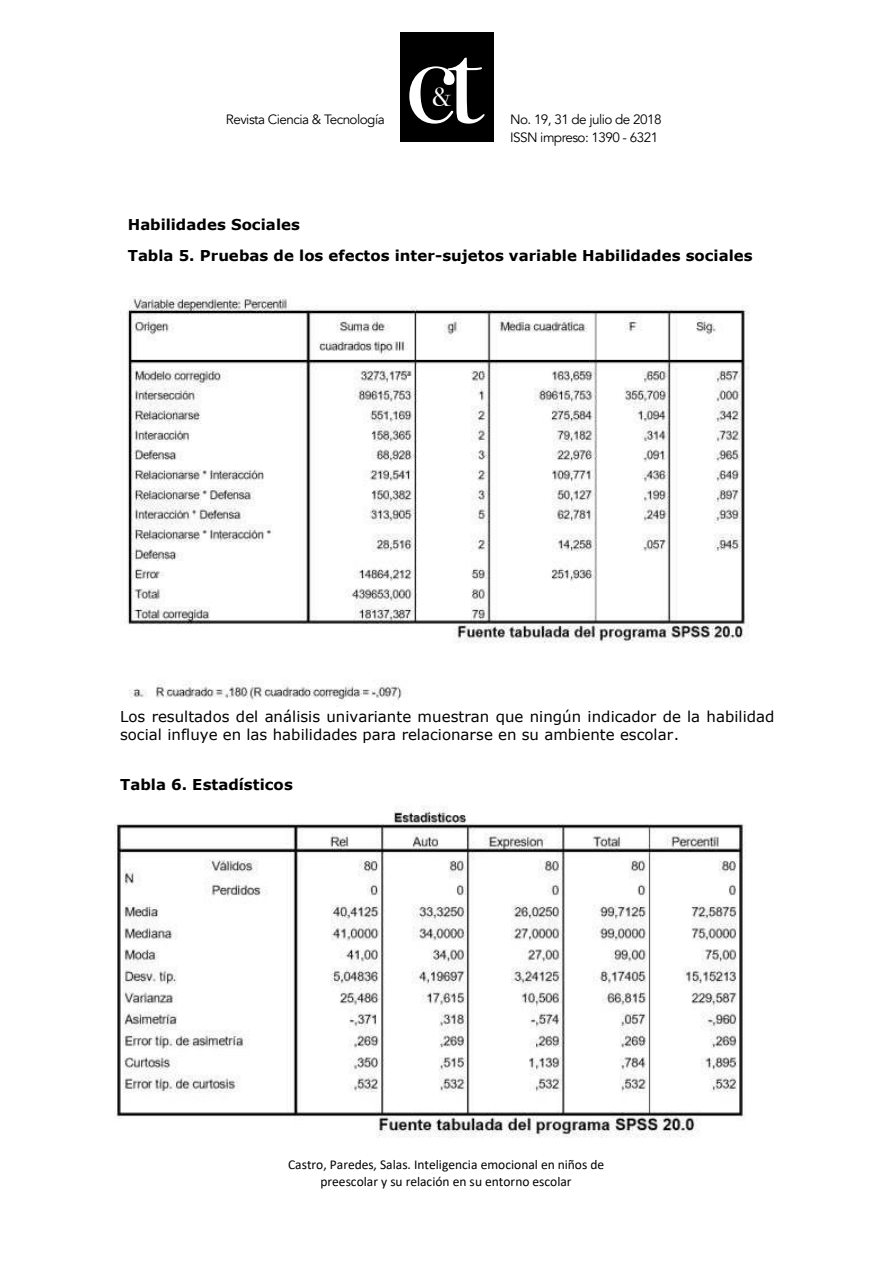
<style>
.page{position:relative;width:894px;height:1264px;background:#fff}
.page>*{position:absolute;margin:0;border:0;box-sizing:border-box;transform-origin:0 0}
.t1{font:26.4px "Bodoni Svty Two OSITCTT";color:#fff}
.t2{font:15px/18.3px "Verdana";color:#000}
.t3{font:700 15px/31.8px "Verdana";color:#000}
.t4{font:13.5px/16.5px "Calibri";color:#000;text-align:center}
.t5{font:13.5px "Avenir";letter-spacing:-.04em;color:#000001}
</style>
<div class="page">
<img style="left:127px;top:296px;width:622px;height:405px">
<img style="left:116px;top:806px;width:628px;height:331px">
<div style="left:400px;top:33px;width:93px;height:109px;background:#000001"></div>
<svg style="left:409px;top:58px;width:75px;height:66px"></svg>
<p class="t5" style="left:226px;top:111px;width:160px">Revista Ciencia &amp; Tecnología</p>
<h1 class="t1" style="left:432px;top:81px;width:21px">&amp;</h1>
<p class="t5" style="left:510px;top:111px;width:153px">No. 19, 31 de julio de 2018</p>
<p class="t5" style="left:510px;top:129px;width:149px">ISSN impreso: 1390 - 6321</p>
<p class="t3" style="left:128px;top:208px;width:626px">Habilidades Sociales<br>Tabla 5. Pruebas de los efectos inter-sujetos variable Habilidades sociales</p>
<p class="t2" style="left:120px;top:707px;width:655px">Los resultados del análisis univariante muestran que ningún indicador de la habilidad social influye en las habilidades para relacionarse en su ambiente escolar.</p>
<p class="t3" style="left:120px;top:768px;width:174px">Tabla 6. Estadísticos</p>
<p class="t4" style="left:288px;top:1155px;width:317px">Castro, Paredes, Salas. Inteligencia emocional en niños de preescolar y su relación en su entorno escolar</p>
</div>
